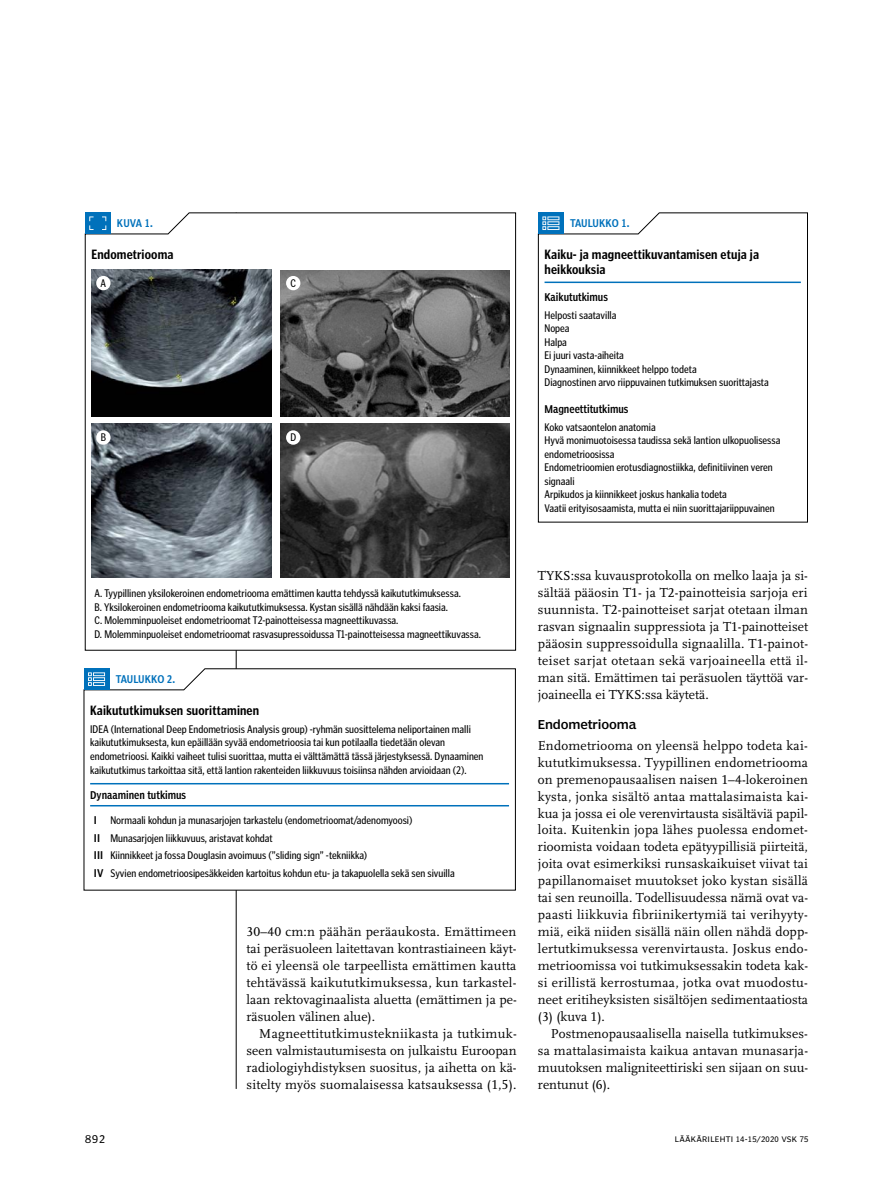
<style>
.page{position:relative;width:893px;height:1191px;background:#fff}
.page>*{position:absolute;margin:0;border:0;box-sizing:border-box;transform-origin:0 0}
.t1{font:13.5px/17px "Scala LF";letter-spacing:.005em;color:#000;text-align:justify}
.t2{font:700 13.5px/15px "Poynter Gothic Text Cond";letter-spacing:.005em;color:#000}
.t3{font:12px "Poynter Agate Two";letter-spacing:-.01em;color:#000}
.t4{font:11.25px/13.5px "Poynter Gothic Text Cond";color:#000}
.t5{font:10.5px "Poynter Agate Two Comp";color:#000}
.t6{font:10.5px "Poynter Agate Two Comp";letter-spacing:-.01em;color:#0071bb}
.t7{font:10.5px "Poynter Agate Zero";color:#000}
.t8{font:7.5px "Poynter Agate Zero";letter-spacing:.03em;color:#000}
.s1{font-family:"Poynter Agate Two Comp";font-size:10.5px}
</style>
<div class="page">
<hr style="left:236px;top:213px;width:1px;height:876px;background:#000">
<svg style="left:538px;top:212px;width:270px;height:310px"></svg>
<hr style="left:545px;top:281px;width:256px;height:2px;background:#0071bb">
<div style="left:538px;top:213px;width:26px;height:21px;background:#0071bb"></div>
<svg style="left:542px;top:216px;width:16px;height:14px"></svg>
<svg style="left:85px;top:212px;width:431px;height:438px"></svg>
<div style="left:85px;top:213px;width:26px;height:21px;background:#0071bb"></div>
<svg style="left:89px;top:216px;width:17px;height:14px"></svg>
<img style="left:91px;top:269px;width:180px;height:148px">
<img style="left:91px;top:423px;width:180px;height:154px">
<img style="left:281px;top:270px;width:228px;height:147px">
<img style="left:281px;top:423px;width:228px;height:154px">
<div style="left:96px;top:276px;width:15px;height:14px;background:#fff;border-radius:50%"></div>
<div style="left:96px;top:430px;width:15px;height:15px;background:#fff;border-radius:50%"></div>
<div style="left:286px;top:276px;width:14px;height:14px;background:#fff;border-radius:50%"></div>
<div style="left:286px;top:430px;width:14px;height:15px;background:#fff;border-radius:50%"></div>
<svg style="left:84px;top:668px;width:432px;height:222px"></svg>
<div style="left:84px;top:668px;width:25px;height:22px;background:#0071bb"></div>
<hr style="left:93px;top:682px;width:12px;height:4px;background:#e4eff7">
<svg style="left:88px;top:672px;width:16px;height:14px"></svg>
<hr style="left:90px;top:783px;width:419px;height:1px;background:#0071bb">
<hr style="left:90px;top:805px;width:419px;height:1px;background:#0071bb">
<p class="t6" style="left:117px;top:217px;width:37px">KUVA 1.</p>
<p class="t2" style="left:91px;top:247px;width:84px">Endometriooma</p>
<p class="t4" style="left:101px;top:276px;width:7px">A</p>
<p class="t4" style="left:101px;top:430px;width:7px">B</p>
<p class="t4" style="left:290px;top:276px;width:7px">C</p>
<p class="t4" style="left:290px;top:430px;width:7px">D</p>
<p class="t6" style="left:570px;top:217px;width:61px">TAULUKKO 1.</p>
<p class="t2" style="left:545px;top:247px;width:216px">Kaiku- ja magneettikuvantamisen etuja ja heikkouksia</p>
<p class="t5" style="left:545px;top:290px;width:65px">Kaikututkimus</p>
<p class="t4" style="left:545px;top:308px;width:226px">Helposti saatavilla<br>Nopea<br>Halpa<br>Ei juuri vasta-aiheita<br>Dynaaminen, kiinnikkeet helppo todeta<br>Diagnostinen arvo riippuvainen tutkimuksen suorittajasta</p>
<p class="t5" style="left:545px;top:403px;width:85px">Magneettitutkimus</p>
<p class="t4" style="left:545px;top:420px;width:237px">Koko vatsaontelon anatomia<br>Hyvä monimuotoisessa taudissa sekä lantion ulkopuolisessa endometrioosissa<br>Endometrioomien erotusdiagnostiikka, definitiivinen veren signaali<br>Arpikudos ja kiinnikkeet joskus hankalia todeta<br>Vaatii erityisosaamista, mutta ei niin suorittajariippuvainen</p>
<p class="t4" style="left:95px;top:586px;width:388px">A. Tyypillinen yksilokeroinen endometriooma emättimen kautta tehdyssä kaikututkimuksessa.<br>B. Yksilokeroinen endometriooma kaikututkimuksessa. Kystan sisällä nähdään kaksi faasia.<br>C. Molemminpuoleiset endometrioomat T2-painotteisessa magneettikuvassa.<br>D. Molemminpuoleiset endometrioomat rasvasupressoidussa T1-painotteisessa magneettikuvassa.</p>
<p class="t6" style="left:116px;top:673px;width:61px">TAULUKKO 2.</p>
<p class="t2" style="left:90px;top:703px;width:171px">Kaikututkimuksen suorittaminen</p>
<p class="t4" style="left:90px;top:722px;width:395px">IDEA (International Deep Endometriosis Analysis group) -ryhmän suosittelema neliportainen malli kaikututkimuksesta, kun epäillään syvää endometrioosia tai kun potilaalla tiedetään olevan endometrioosi. Kaikki vaiheet tulisi suorittaa, mutta ei välttämättä tässä järjestyksessä. Dynaaminen kaikututkimus tarkoittaa sitä, että lantion rakenteiden liikkuvuus toisiinsa nähden arvioidaan (2).</p>
<p class="t5" style="left:90px;top:788px;width:97px">Dynaaminen tutkimus</p>
<p class="t4" style="left:94px;top:811px;width:362px;line-height:17.7px"><span class="s1">I</span> Normaali kohdun ja munasarjojen tarkastelu (endometrioomat/adenomyoosi)<br><span class="s1">II</span> Munasarjojen liikkuvuus, aristavat kohdat<br><span class="s1">III</span> Kiinnikkeet ja fossa Douglasin avoimuus (”sliding sign” -tekniikka)<br><span class="s1">IV</span> Syvien endometrioosipesäkkeiden kartoitus kohdun etu- ja takapuolella sekä sen sivuilla</p>
<p class="t1" style="left:247px;top:923px;width:272px">30–40 cm:n päähän peräaukosta. Emättimeen tai peräsuoleen laitettavan kontrastiaineen käyt&shy;tö ei yleensä ole tarpeellista emättimen kautta tehtävässä kaikututkimuksessa, kun tarkastel&shy;laan rektovaginaalista aluetta (emättimen ja pe&shy;räsuolen välinen alue).</p>
<p class="t1" style="left:247px;top:1025px;width:272px;text-indent:13px">Magneettitutkimustekniikasta ja tutkimuk&shy;seen valmistautumisesta on julkaistu Euroopan radiologiyhdistyksen suositus, ja aihetta on kä&shy;sitelty myös suomalaisessa katsauksessa (1,5).</p>
<p class="t1" style="left:538px;top:567px;width:272px">TYKS:ssa kuvausprotokolla on melko laaja ja si&shy;sältää pääosin T1- ja T2-painotteisia sarjoja eri suunnista. T2-painotteiset sarjat otetaan ilman rasvan signaalin suppressiota ja T1-painotteiset pääosin suppressoidulla signaalilla. T1-painot&shy;teiset sarjat otetaan sekä varjoaineella että il&shy;man sitä. Emättimen tai peräsuolen täyttöä var&shy;joaineella ei TYKS:ssa käytetä.</p>
<p class="t3" style="left:538px;top:717px;width:100px">Endometriooma</p>
<p class="t1" style="left:538px;top:737px;width:272px">Endometriooma on yleensä helppo todeta kai&shy;kututkimuksessa. Tyypillinen endometriooma on premenopausaalisen naisen 1–4-lokeroinen kysta, jonka sisältö antaa mattalasimaista kai&shy;kua ja jossa ei ole verenvirtausta sisältäviä papil&shy;loita. Kuitenkin jopa lähes puolessa endomet&shy;rioomista voidaan todeta epätyypillisiä piirteitä, joita ovat esimerkiksi runsaskaikuiset viivat tai papillanomaiset muutokset joko kystan sisällä tai sen reunoilla. Todellisuudessa nämä ovat va&shy;paasti liikkuvia fibriinikertymiä tai verihyyty&shy;miä, eikä niiden sisällä näin ollen nähdä dopp&shy;lertutkimuksessa verenvirtausta. Joskus endo&shy;metrioomissa voi tutkimuksessakin todeta kak&shy;si erillistä kerrostumaa, jotka ovat muodostu&shy;neet eritiheyksisten sisältöjen sedimentaatiosta (3) (kuva 1).</p>
<p class="t1" style="left:538px;top:1025px;width:272px;text-indent:13px">Postmenopausaalisella naisella tutkimukses&shy;sa mattalasimaista kaikua antavan munasarja&shy;muutoksen maligniteettiriski sen sijaan on suu&shy;rentunut (6).</p>
<p class="t7" style="left:85px;top:1132px;width:22px">892</p>
<p class="t8" style="left:675px;top:1135px;width:135px">LÄÄKÄRILEHTI 14-15/2020 VSK 75</p>
</div>
